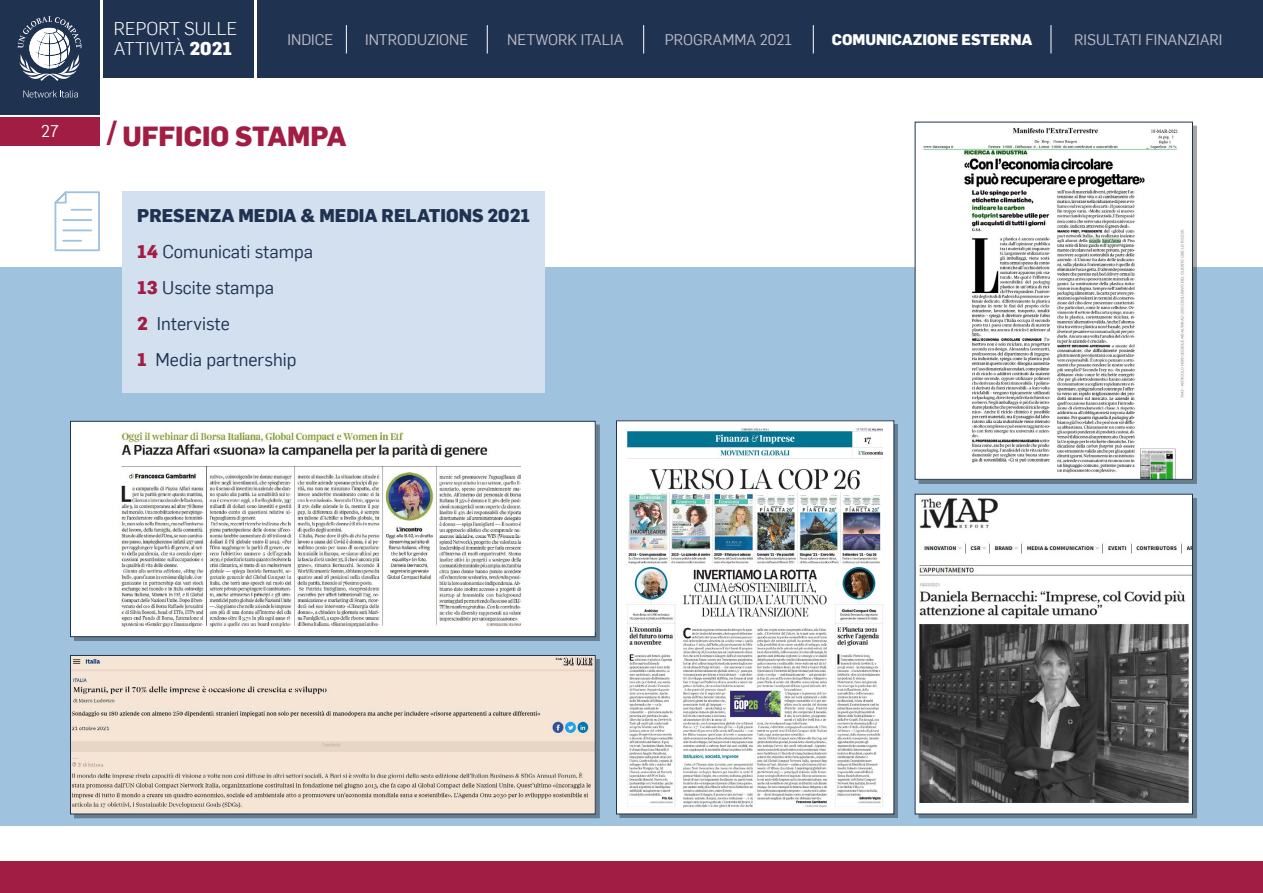
<style>
.page{position:relative;width:1263px;height:893px;background:#fff}
.page>*{position:absolute;margin:0;border:0;box-sizing:border-box;transform-origin:0 0}
.t1{font:800 27px "Flama";color:#a21d43}
.t2{font:18px/36px "Flama";color:#1f3250}
.t3{font:300 18px/19.6px "Flama";color:#fff}
.t4{font:16.5px "Flama";color:#fff}
.t5{font:15px "Flama";color:#bdbcc9}
.t6{font:800 15px "Flama";color:#fff}
.s1{font-weight:800}
.s2{font-weight:800;color:#a21d43}
</style>
<div class="page">
<div style="left:0;top:862px;width:1263px;height:31px;background:#a21d43"></div>
<div style="left:103px;top:0;width:151px;height:78px;background:#1f3250"></div>
<div style="left:0;top:0;width:100px;height:115px;background:#1f3250"></div>
<div style="left:257px;top:0;width:1006px;height:78px;background:#1f3250"></div>
<svg style="left:23px;top:90px;width:55px;height:8px"></svg>
<svg style="left:18px;top:16px;width:63px;height:65px"></svg>
<div style="left:0;top:118px;width:100px;height:28px;background:#a21d43"></div>
<svg style="left:346px;top:25px;width:1px;height:28px"></svg>
<svg style="left:487px;top:25px;width:1px;height:28px"></svg>
<svg style="left:643px;top:25px;width:1px;height:28px"></svg>
<svg style="left:813px;top:25px;width:1px;height:28px"></svg>
<svg style="left:1050px;top:25px;width:1px;height:28px"></svg>
<div style="left:0;top:267px;width:1263px;height:559px;background:#9fc2de"></div>
<div style="left:123px;top:191px;width:422px;height:202px;background:#d2e0ef"></div>
<div style="left:74px;top:425px;width:525px;height:216px;background:#677e90"></div>
<div style="left:70px;top:421px;width:525px;height:216px;background:#fff"></div>
<img style="left:120px;top:431px;width:402px;height:196px">
<div style="left:70px;top:421px;width:526px;height:216px;border:1px solid #1f3250"></div>
<div style="left:918px;top:498px;width:279px;height:320px;background:#000;opacity:.35"></div>
<img style="left:917px;top:497px;width:274px;height:315px">
<div style="left:620px;top:424px;width:278px;height:394px;background:#000;opacity:.35"></div>
<img style="left:618px;top:422px;width:274px;height:390px">
<div style="left:74px;top:659px;width:525px;height:159px;background:#000;opacity:.35"></div>
<img style="left:72px;top:657px;width:522px;height:155px">
<div style="left:70px;top:655px;width:526px;height:159px;border:1px solid #1f3250"></div>
<div style="left:918px;top:126px;width:279px;height:358px;background:#000;opacity:.35"></div>
<img style="left:917px;top:126px;width:274px;height:352px">
<div style="left:915px;top:122px;width:278px;height:358px;border:1px solid #1f3250"></div>
<svg style="left:54px;top:191px;width:46px;height:60px"></svg>
<hr style="left:71px;top:209px;width:21px;height:2px;background:#9fc2de">
<hr style="left:62px;top:219px;width:30px;height:2px;background:#9fc2de">
<hr style="left:62px;top:229px;width:30px;height:2px;background:#9fc2de">
<hr style="left:62px;top:240px;width:20px;height:2px;background:#9fc2de">
<p class="t4" style="left:41px;top:120px;width:19px">27</p>
<p class="t3" style="left:114px;top:18px;width:125px">REPORT SULLE<br>ATTIVITÀ <span class="s1">2021</span></p>
<p class="t5" style="left:287px;top:29px;width:47px">INDICE</p>
<p class="t5" style="left:365px;top:29px;width:105px">INTRODUZIONE</p>
<p class="t5" style="left:507px;top:29px;width:118px">NETWORK ITALIA</p>
<p class="t5" style="left:665px;top:29px;width:129px">PROGRAMMA 2021</p>
<p class="t6" style="left:832px;top:28px;width:202px">COMUNICAZIONE ESTERNA</p>
<p class="t5" style="left:1074px;top:29px;width:150px">RISULTATI FINANZIARI</p>
<h1 class="t1" style="left:107px;top:117px;width:241px">/ UFFICIO STAMPA</h1>
<p class="t2" style="left:137px;top:196px;width:394px"><span class="s1">PRESENZA MEDIA &amp; MEDIA RELATIONS 2021<br></span><span class="s2">14</span> Comunicati stampa<br><span class="s2">13</span> Uscite stampa<br><span class="s2">2</span> Interviste<br><span class="s2">1</span> Media partnership</p>
</div>
